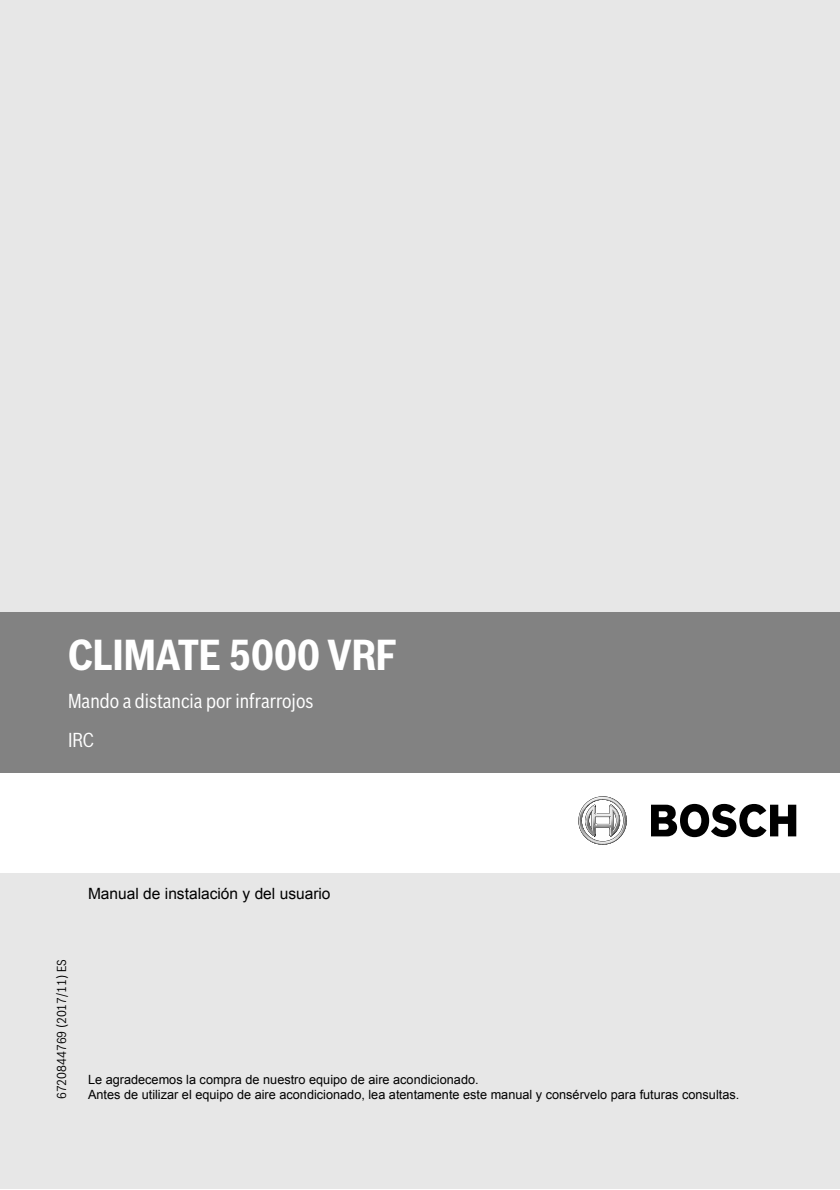
<style>
.page{position:relative;width:840px;height:1190px;background:#fff}
.page>*{position:absolute;margin:0;border:0;box-sizing:border-box;transform-origin:0 0}
.t1{font:700 42.4px "Bosch Sans Cond";color:#fff}
.t2{font:19.8px/39.6px "Bosch Sans Cond";color:#fff}
.t3{font:15.6px "Arial";color:#000}
.t4{font:12.8px/15.2px "Arial";color:#000}
.t5{font:12.8px "Bosch Sans Cond";color:#000}
</style>
<div class="page">
<div style="left:0;top:0;width:840px;height:1189px;background:#e7e7e7"></div>
<div style="left:0;top:772px;width:840px;height:100px;background:#fff"></div>
<div style="left:0;top:613px;width:840px;height:160px;background:#828282"></div>
<svg style="left:578px;top:796px;width:49px;height:49px"></svg>
<svg style="left:651px;top:804px;width:145px;height:33px"></svg>
<h1 class="t1" style="left:68px;top:623px;width:330px">CLIMATE 5000 VRF</h1>
<h2 class="t2" style="left:68px;top:680px;width:247px">Mando a distancia por infrarrojos<br>IRC</h2>
<p class="t3" style="left:88px;top:883px;width:244px">Manual de instalación y del usuario</p>
<p class="t5" style="left:52px;top:1099px;width:142px;rotate:-90deg">6720844769 (2017/11) ES</p>
<p class="t4" style="left:88px;top:1072px;width:653px">Le agradecemos la compra de nuestro equipo de aire acondicionado.<br>Antes de utilizar el equipo de aire acondicionado, lea atentamente este manual y consérvelo para futuras consultas.</p>
</div>
